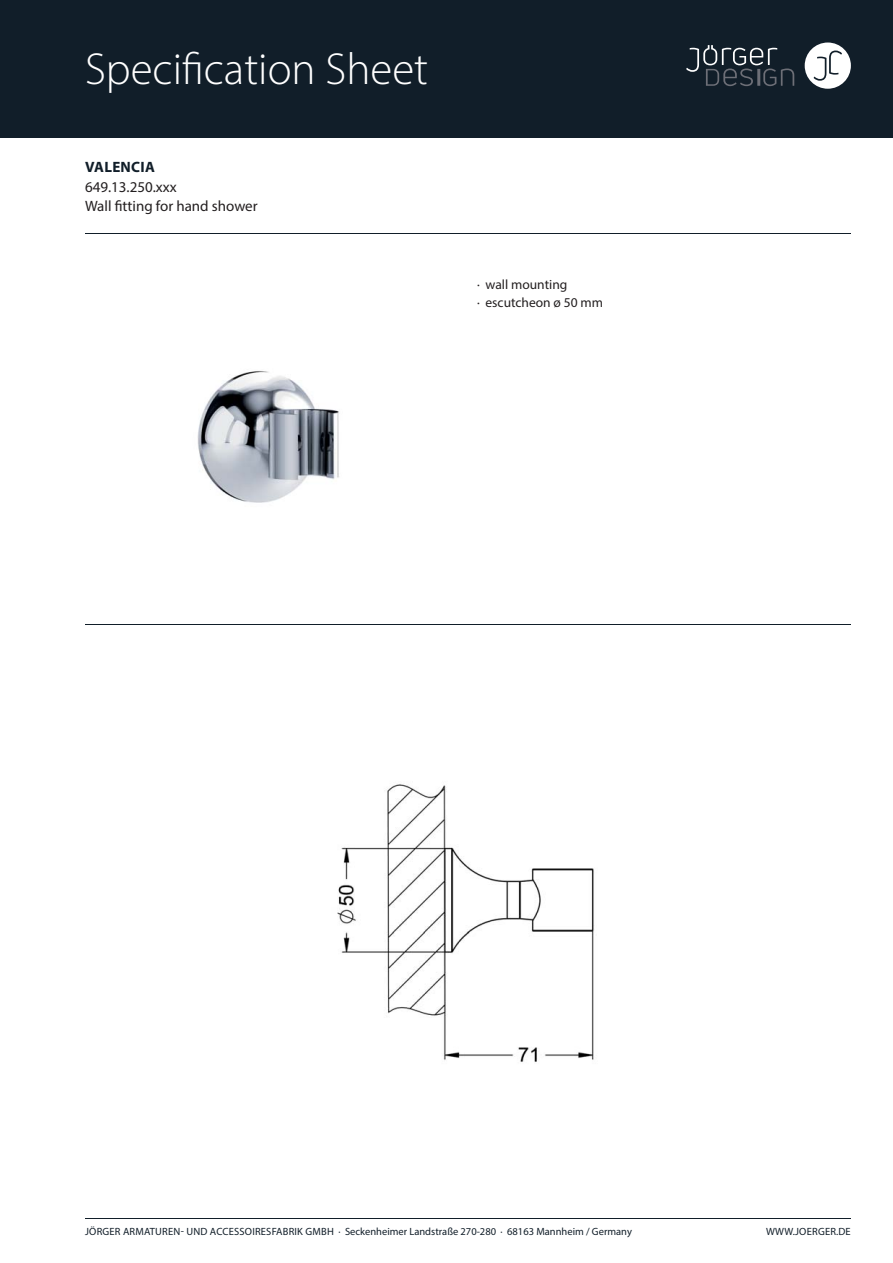
<style>
.page{position:relative;width:893px;height:1263px;background:#fff}
.page>*{position:absolute;margin:0;border:0;box-sizing:border-box;transform-origin:0 0}
.t1{font:300 45px "Myriad Pro";color:#fff}
.t2{font:15px "Myriad Pro";color:#231f20}
.t3{font:700 15px "Myriad Pro";letter-spacing:.02em;color:#111e29}
.t4{font:13.5px/18px "Myriad Pro";color:#231f20}
.t5{font:10.5px "Myriad Pro";letter-spacing:.005em;color:#111e29}
</style>
<div class="page">
<div style="left:0;top:0;width:893px;height:138px;background:#111e29"></div>
<div style="left:805px;top:43px;width:46px;height:46px;background:#fff;border-radius:50%"></div>
<svg style="left:814px;top:51px;width:28px;height:30px"></svg>
<svg style="left:686px;top:45px;width:108px;height:41px"></svg>
<hr style="left:85px;top:1218px;width:766px;height:1px;background:#111e29">
<hr style="left:85px;top:233px;width:766px;height:1px;background:#111e29">
<hr style="left:85px;top:624px;width:766px;height:1px;background:#111e29">
<img style="left:197px;top:370px;width:142px;height:133px">
<img style="left:337px;top:784px;width:257px;height:278px">
<h1 class="t1" style="left:85px;top:52px;width:345px">Specification Sheet</h1>
<h2 class="t3" style="left:85px;top:161px;width:71px">VALENCIA</h2>
<h2 class="t2" style="left:85px;top:200px;width:174px">Wall fitting for hand shower</h2>
<h2 class="t2" style="left:85px;top:181px;width:93px">649.13.250.xxx</h2>
<p class="t4" style="left:477px;top:277px;width:128px">· wall mounting<br>· escutcheon ø 50 mm</p>
<p class="t5" style="left:85px;top:1228px;width:548px">JÖRGER ARMATUREN- UND ACCESSOIRESFABRIK GMBH · Seckenheimer Landstraße 270-280 · 68163 Mannheim / Germany</p>
<p class="t5" style="left:766px;top:1228px;width:86px">WWW.JOERGER.DE</p>
</div>
